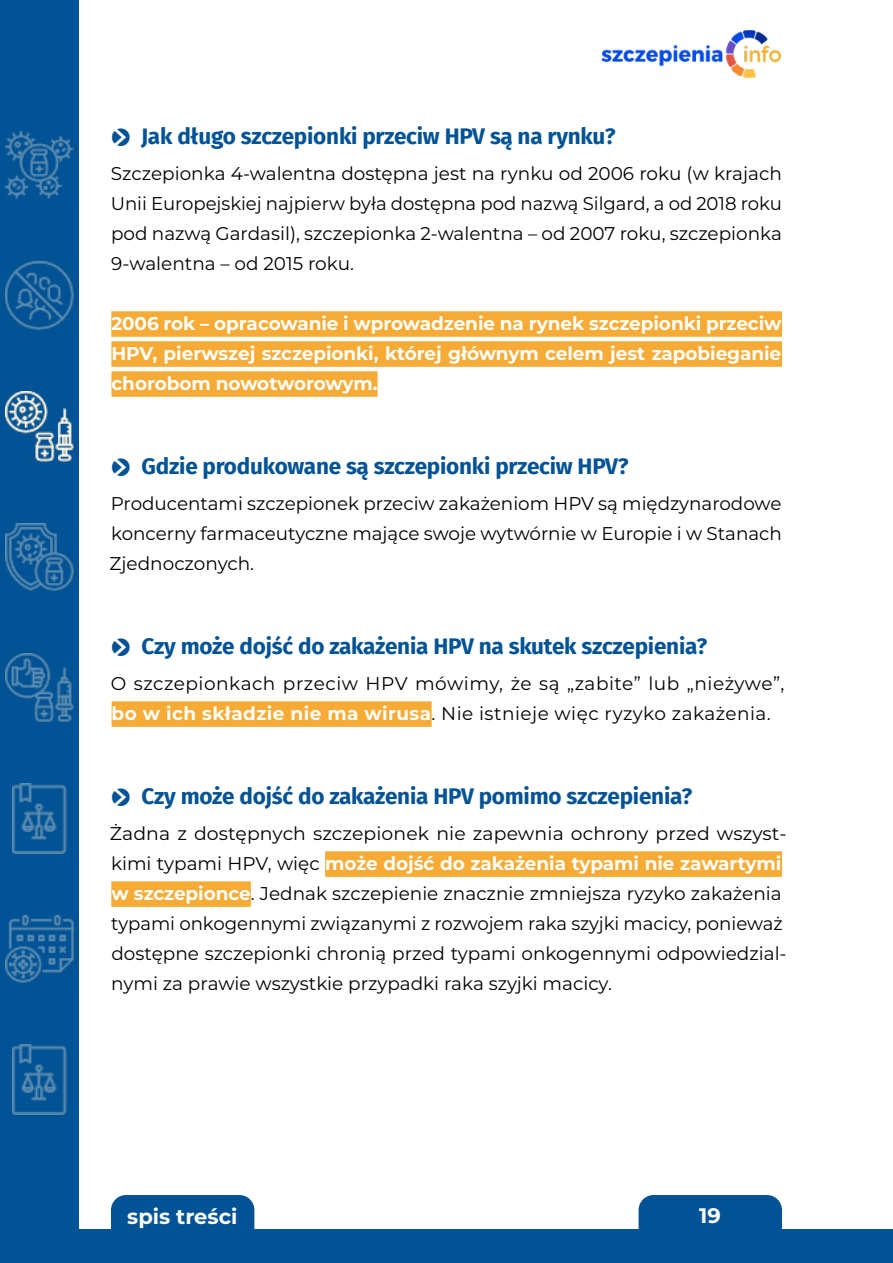
<style>
.page{position:relative;width:893px;height:1263px;background:#fff}
.page>*{position:absolute;margin:0;border:0;box-sizing:border-box;transform-origin:0 0}
.t1{font:700 22.5px "Fira Sans";letter-spacing:-.01em;color:#025395}
.t2{font:700 21px "Montserrat";color:#fff}
.t3{font:18.45px/30px "Montserrat";color:#000;text-align:justify}
.t4{font:700 18.45px/30px "Montserrat";letter-spacing:-.005em;color:#fff;text-align:justify}
.t5{font:18.45px/30px "Montserrat";letter-spacing:.025em;color:#000}
.s1{font-family:"Pointers";font-weight:400}
.s2{font-weight:700;color:#fff}
</style>
<div class="page">
<div style="left:0;top:0;width:79px;height:1260px;background:#025395"></div>
<img style="left:6px;top:131px;width:67px;height:67px">
<img style="left:6px;top:262px;width:67px;height:67px">
<img style="left:6px;top:391px;width:67px;height:70px">
<img style="left:6px;top:523px;width:67px;height:67px">
<img style="left:6px;top:654px;width:67px;height:67px">
<img style="left:12px;top:783px;width:54px;height:70px">
<img style="left:6px;top:915px;width:67px;height:67px">
<img style="left:12px;top:1044px;width:54px;height:70px">
<div style="left:111px;top:311px;width:671px;height:26px;background:#f6ab36"></div>
<div style="left:111px;top:341px;width:671px;height:26px;background:#f6ab36"></div>
<div style="left:111px;top:371px;width:267px;height:26px;background:#f6ab36"></div>
<div style="left:112px;top:701px;width:320px;height:26px;background:#f6ab36"></div>
<div style="left:325px;top:851px;width:457px;height:26px;background:#f6ab36"></div>
<div style="left:111px;top:881px;width:140px;height:26px;background:#f6ab36"></div>
<img style="left:601px;top:31px;width:180px;height:46px">
<div style="left:111px;top:1195px;width:143px;height:60px;background:#025395;border-radius:15px"></div>
<div style="left:639px;top:1195px;width:143px;height:68px;background:#025395;border-radius:15px"></div>
<div style="left:0;top:1230px;width:893px;height:33px;background:#025395"></div>
<p class="t1" style="left:112px;top:117px;width:505px"><span class="s1">O</span> Jak długo szczepionki przeciw HPV są na rynku?</p>
<p class="t3" style="left:111px;top:158px;width:673px">Szczepionka 4-walentna dostępna jest na rynku od 2006 roku (w krajach Unii Europejskiej najpierw była dostępna pod nazwą Silgard, a od 2018 roku pod nazwą Gardasil), szczepionka 2-walentna – od 2007 roku, szczepionka 9-walentna – od 2015 roku.</p>
<p class="t4" style="left:111px;top:308px;width:672px">2006 rok – opracowanie i wprowadzenie na rynek szczepionki przeciw HPV, pierwszej szczepionki, której głównym celem jest zapobieganie chorobom nowotworowym.</p>
<p class="t1" style="left:112px;top:447px;width:518px"><span class="s1">O</span> Gdzie produkowane są szczepionki przeciw HPV?</p>
<p class="t3" style="left:110px;top:488px;width:674px">Producentami szczepionek przeciw zakażeniom HPV są międzynarodowe koncerny farmaceutyczne mające swoje wytwórnie w Europie i w Stanach Zjednoczonych.</p>
<p class="t1" style="left:112px;top:627px;width:597px"><span class="s1">O</span> Czy może dojść do zakażenia HPV na skutek szczepienia?</p>
<p class="t5" style="left:111px;top:668px;width:675px">O szczepionkach przeciw HPV mówimy, że są „zabite” lub „nieżywe”, <span class="s2">bo w ich składzie nie ma wirusa</span>. Nie istnieje więc ryzyko zakażenia.</p>
<p class="t1" style="left:112px;top:777px;width:582px"><span class="s1">O</span> Czy może dojść do zakażenia HPV pomimo szczepienia?</p>
<p class="t3" style="left:110px;top:818px;width:678px;text-align:left">Żadna z dostępnych szczepionek nie zapewnia ochrony przed wszyst&shy;kimi typami HPV, więc <span class="s2">może dojść do zakażenia typami nie zawartymi w szczepionce</span>. Jednak szczepienie znacznie zmniejsza ryzyko zakażenia typami onkogennymi związanymi z rozwojem raka szyjki macicy, ponieważ dostępne szczepionki chronią przed typami onkogennymi odpowiedzial&shy;nymi za prawie wszystkie przypadki raka szyjki macicy.</p>
<p class="t2" style="left:127px;top:1202px;width:112px">spis treści</p>
<p class="t2" style="left:699px;top:1200px;width:23px">19</p>
</div>
